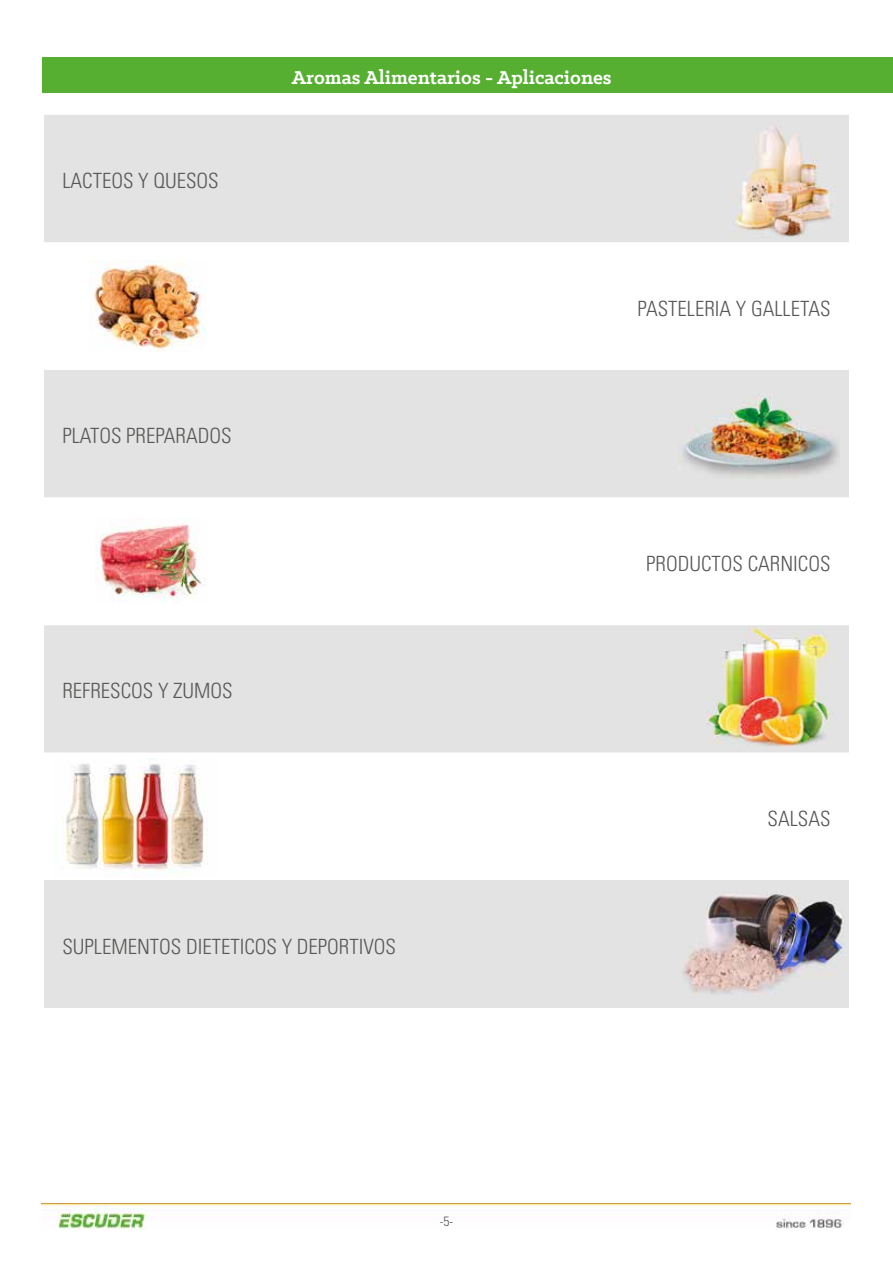
<style>
.page{position:relative;width:893px;height:1263px;background:#fff}
.page>*{position:absolute;margin:0;border:0;box-sizing:border-box;transform-origin:0 0}
.t1{font:300 condensed 21px "Univers";color:#575756}
.t2{font:700 21px "Klinic Slab";color:#fff}
.t3{font:300 condensed 13.5px "Univers";color:#575756}
</style>
<div class="page">
<img style="left:41px;top:1204px;width:809px;height:26px">
<div style="left:43px;top:57px;width:850px;height:36px;background:#56af31"></div>
<div style="left:44px;top:115px;width:805px;height:127px;background:#e3e3e3"></div>
<svg style="left:44px;top:260px;width:805px;height:493px;fill:#e3e3e3"></svg>
<div style="left:43px;top:880px;width:807px;height:128px;background:#e3e3e3"></div>
<hr style="left:43px;top:880px;width:1px;height:128px;background:#fff">
<hr style="left:849px;top:880px;width:1px;height:128px;background:#fff">
<img style="left:683px;top:893px;width:161px;height:102px">
<img style="left:706px;top:626px;width:128px;height:120px">
<img style="left:731px;top:119px;width:103px;height:121px">
<img style="left:679px;top:394px;width:161px;height:84px">
<img style="left:65px;top:759px;width:143px;height:112px">
<img style="left:89px;top:261px;width:118px;height:91px">
<img style="left:96px;top:519px;width:111px;height:83px">
<p class="t1" style="left:62px;top:168px;width:158px">LACTEOS Y QUESOS</p>
<p class="t1" style="left:62px;top:423px;width:171px">PLATOS PREPARADOS</p>
<p class="t2" style="left:292px;top:64px;width:321px">Aromas Alimentarios - Aplicaciones</p>
<p class="t1" style="left:638px;top:296px;width:194px">PASTELERIA Y GALLETAS</p>
<p class="t1" style="left:62px;top:678px;width:172px">REFRESCOS Y ZUMOS</p>
<p class="t1" style="left:62px;top:933px;width:335px">SUPLEMENTOS DIETETICOS Y DEPORTIVOS</p>
<p class="t1" style="left:646px;top:551px;width:186px">PRODUCTOS CARNICOS</p>
<p class="t1" style="left:767px;top:806px;width:65px">SALSAS</p>
<p class="t3" style="left:440px;top:1213px;width:15px">-5-</p>
</div>
